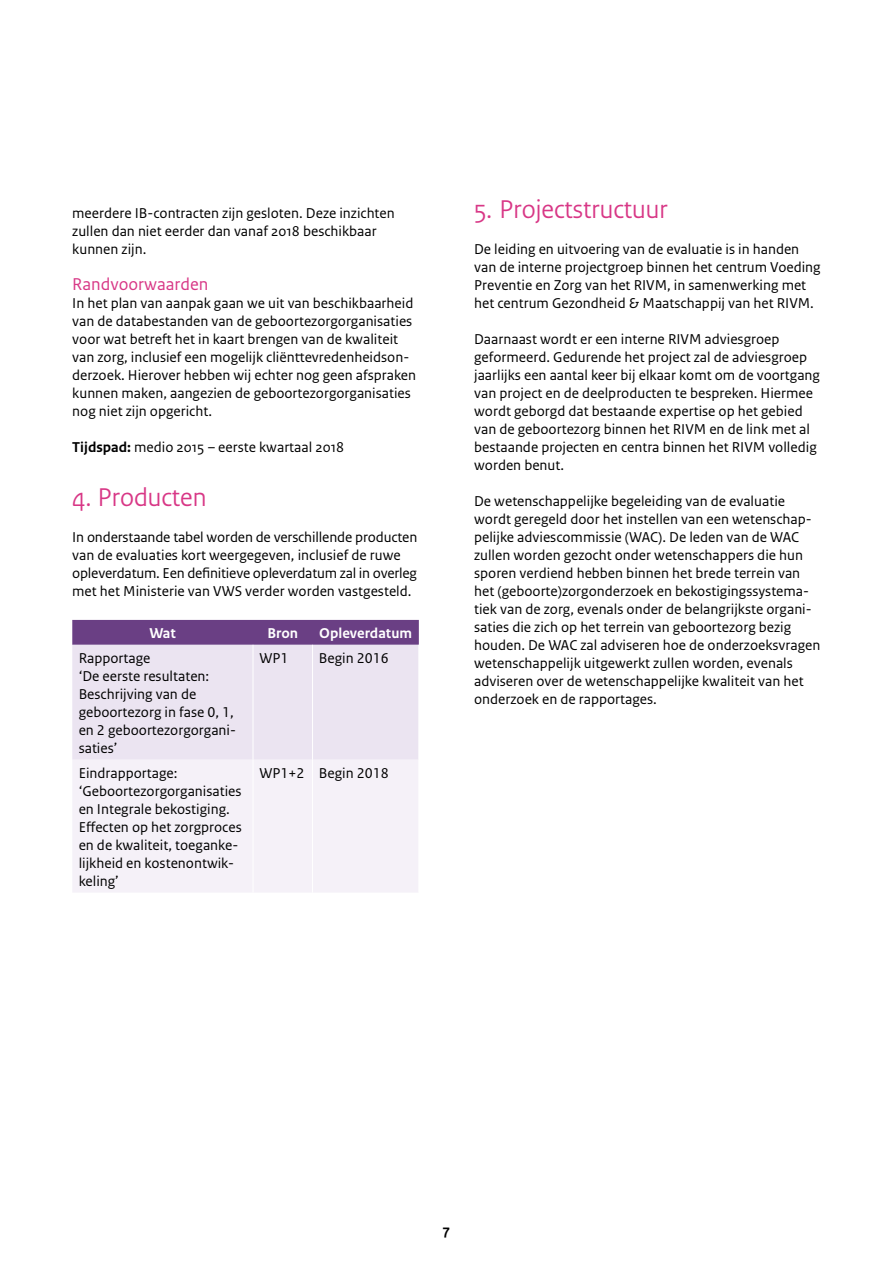
<style>
.page{position:relative;width:893px;height:1263px;background:#fff}
.page>*{position:absolute;margin:0;border:0;box-sizing:border-box;transform-origin:0 0}
._04_RIVM_Kop{font:27px "Rijksoverheid Sans Heading";color:#d83786}
._06_RIVM_Alineakop{font:18px "Rijksoverheid Sans Text";color:#d83786}
._10_RIVM_Broodtekst{font:15px/18px "Rijksoverheid Sans Text";color:#000}
._32_RIVM_Tabel_Brood{font:15px/18px "Rijksoverheid Sans Text";color:#000}
._31_RIVM_Tabel_Kop_1{font:700 15px "Rijksoverheid Sans Text";color:#fff}
.t1{font:700 15px "Rijksoverheid Sans Text";color:#000}
.s1{font-weight:700}
</style>
<div class="page">
<svg style="left:72px;top:620px;width:347px;height:140px;background:#d4c6dd"></svg>
<div style="left:73px;top:760px;width:345px;height:132px;background:#f5f1f8"></div>
<hr style="left:253px;top:645px;width:1px;height:115px;background:#fff">
<hr style="left:312px;top:645px;width:1px;height:115px;background:#fff">
<hr style="left:418px;top:645px;width:1px;height:115px;background:#fff">
<hr style="left:253px;top:760px;width:1px;height:133px;background:#fff">
<hr style="left:312px;top:760px;width:1px;height:133px;background:#fff">
<p class="_10_RIVM_Broodtekst" style="left:72px;top:204px;width:324px">meerdere IB-contracten zijn gesloten. Deze inzichten zullen dan niet eerder dan vanaf 2018 beschikbaar kunnen zijn.</p>
<p class="_06_RIVM_Alineakop" style="left:72px;top:274px;width:138px">Randvoorwaarden</p>
<p class="_10_RIVM_Broodtekst" style="left:72px;top:294px;width:345px">In het plan van aanpak gaan we uit van beschikbaarheid van de databestanden van de geboortezorgorganisaties voor wat betreft het in kaart brengen van de kwaliteit van zorg, inclusief een mogelijk cliënttevredenheidson&shy;derzoek. Hierover hebben wij echter nog geen afspraken kunnen maken, aangezien de geboortezorgorganisaties nog niet zijn opgericht.</p>
<p class="_10_RIVM_Broodtekst" style="left:72px;top:438px;width:273px"><span class="s1">Tijdspad:</span> medio 2015 – eerste kwartaal 2018</p>
<p class="_04_RIVM_Kop" style="left:72px;top:481px;width:136px">4. Producten</p>
<p class="_10_RIVM_Broodtekst" style="left:72px;top:528px;width:346px">In onderstaande tabel worden de verschillende producten van de evaluaties kort weergegeven, inclusief de ruwe opleverdatum. Een definitieve opleverdatum zal in overleg met het Ministerie van VWS verder worden vastgesteld.</p>
<p class="_31_RIVM_Tabel_Kop_1" style="left:149px;top:625px;width:28px">Wat</p>
<p class="_31_RIVM_Tabel_Kop_1" style="left:267px;top:625px;width:32px">Bron</p>
<p class="_31_RIVM_Tabel_Kop_1" style="left:319px;top:625px;width:94px">Opleverdatum</p>
<p class="_32_RIVM_Tabel_Brood" style="left:79px;top:650px;width:159px">Rapportage<br>‘De eerste resultaten:<br>Beschrijving van de geboortezorg in fase 0, 1, en 2 geboortezorgorgani&shy;saties’</p>
<p class="_32_RIVM_Tabel_Brood" style="left:259px;top:650px;width:31px">WP1</p>
<p class="_32_RIVM_Tabel_Brood" style="left:319px;top:650px;width:71px">Begin 2016</p>
<p class="_32_RIVM_Tabel_Brood" style="left:79px;top:764px;width:165px">Eindrapportage: ‘Geboortezorgorganisaties en Integrale bekostiging.<br>Effecten op het zorgproces en de kwaliteit, toeganke&shy;lijkheid en kostenontwik&shy;keling’</p>
<p class="_32_RIVM_Tabel_Brood" style="left:259px;top:764px;width:46px">WP1+2</p>
<p class="_32_RIVM_Tabel_Brood" style="left:319px;top:764px;width:71px">Begin 2018</p>
<p class="_04_RIVM_Kop" style="left:474px;top:193px;width:195px">5. Projectstructuur</p>
<p class="_10_RIVM_Broodtekst" style="left:474px;top:240px;width:348px">De leiding en uitvoering van de evaluatie is in handen van de interne projectgroep binnen het centrum Voeding Preventie en Zorg van het RIVM, in samenwerking met het centrum Gezondheid &amp; Maatschappij van het RIVM.</p>
<p class="_10_RIVM_Broodtekst" style="left:474px;top:330px;width:347px">Daarnaast wordt er een interne RIVM adviesgroep geformeerd. Gedurende het project zal de adviesgroep jaarlijks een aantal keer bij elkaar komt om de voortgang van project en de deelproducten te bespreken. Hiermee wordt geborgd dat bestaande expertise op het gebied van de geboortezorg binnen het RIVM en de link met al bestaande projecten en centra binnen het RIVM volledig worden benut.</p>
<p class="_10_RIVM_Broodtekst" style="left:474px;top:492px;width:348px">De wetenschappelijke begeleiding van de evaluatie wordt geregeld door het instellen van een wetenschap&shy;pelijke adviescommissie (WAC). De leden van de WAC zullen worden gezocht onder wetenschappers die hun sporen verdiend hebben binnen het brede terrein van het (geboorte)zorgonderzoek en bekostigingssystema&shy;tiek van de zorg, evenals onder de belangrijkste organi&shy;saties die zich op het terrein van geboortezorg bezig houden. De WAC zal adviseren hoe de onderzoeksvragen wetenschappelijk uitgewerkt zullen worden, evenals adviseren over de wetenschappelijke kwaliteit van het onderzoek en de rapportages.</p>
<p class="t1" style="left:443px;top:1221px;width:9px">7</p>
</div>
